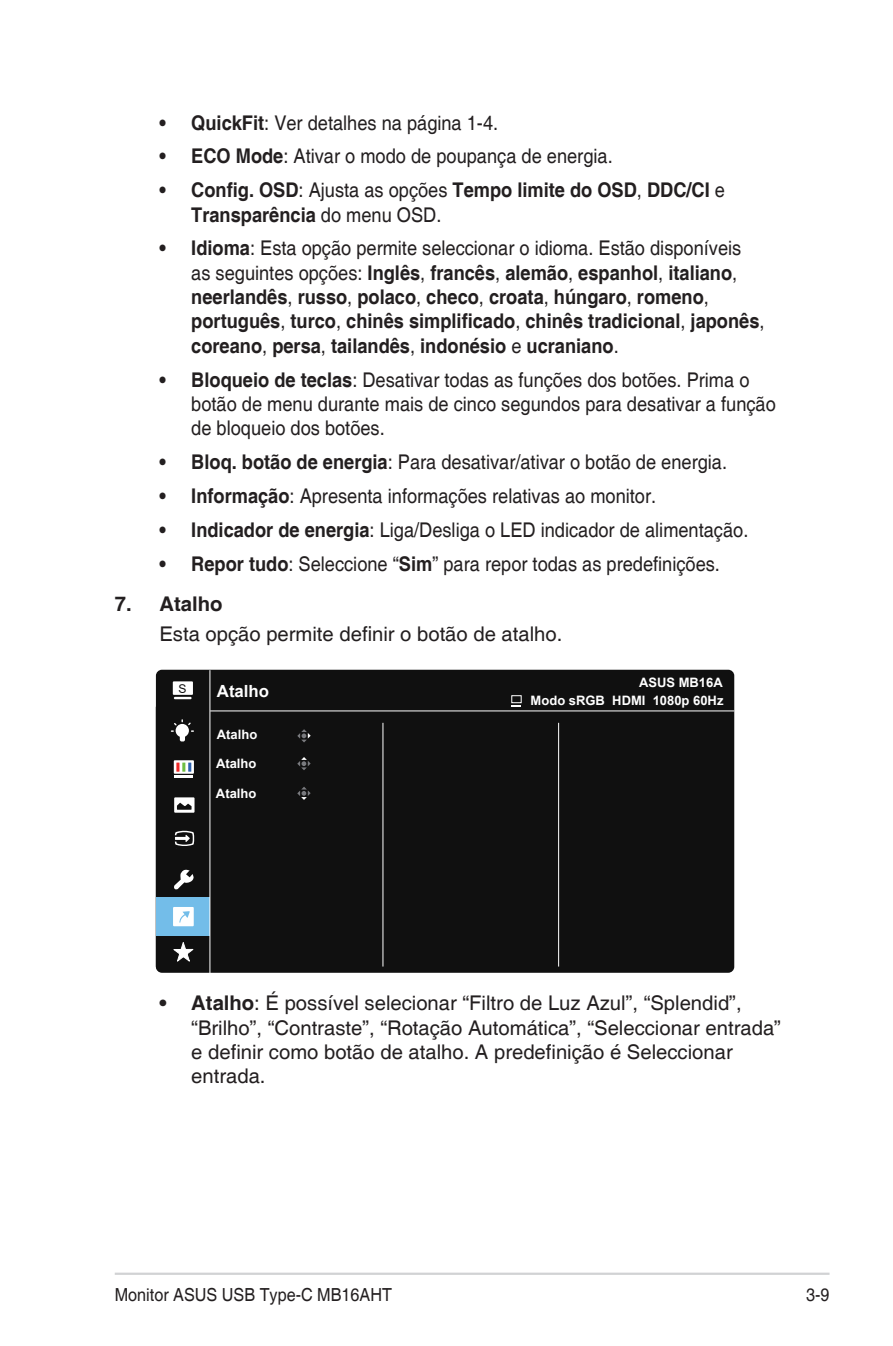
<style>
.page{position:relative;width:893px;height:1346px;background:#fff}
.page>*{position:absolute;margin:0;border:0;box-sizing:border-box;transform-origin:0 0}
.Body_Text_Indent{font:20.25px/24.3px "Helvetica";color:#231f20;scale:.9 1}
.OSD_Item{font:700 20.25px/24.3px "Helvetica";color:#231f20;scale:.9 1}
.Body_Text_Indent-2{font:20.25px/24.3px "Helvetica";color:#231f20}
.OSD_Item-2{font:700 20.25px "Helvetica";color:#231f20}
.t1{font:18px "Helvetica";color:#231f20;scale:.9 1}
.t2{font:700 16.65px "Arial";color:#fff}
.t3{font:700 13.05px "Arial";color:#fff}
.t4{font:11.92px "Arial";color:#101010}
.s1{font-weight:700}
.s2{font-weight:400}
</style>
<div class="page">
<hr style="left:115px;top:1272px;width:714px;height:3px;background:#d1d2d4">
<div style="left:156px;top:670px;width:578px;height:303px;background:#101010;border-radius:6px"></div>
<hr style="left:156px;top:710px;width:578px;height:1px;background:#fff">
<hr style="left:383px;top:723px;width:1px;height:243px;background:#fff">
<hr style="left:558px;top:723px;width:1px;height:243px;background:#fff">
<div style="left:173px;top:681px;width:20px;height:14px;background:#fff"></div>
<svg style="left:174px;top:697px;width:18px;height:2px"></svg>
<hr style="left:210px;top:670px;width:1px;height:304px;background:#fff">
<svg style="left:156px;top:707px;width:54px;height:265px"></svg>
<svg style="left:297px;top:729px;width:14px;height:13px"></svg>
<svg style="left:297px;top:757px;width:14px;height:13px"></svg>
<svg style="left:297px;top:787px;width:14px;height:13px"></svg>
<div style="left:511px;top:695px;width:10px;height:8px;border:1px solid #fff"></div>
<p class="Body_Text_Indent" style="left:159px;top:111px;width:378px"><span class="s1">• QuickFit</span>: Ver detalhes na página 1-4.</p>
<p class="Body_Text_Indent" style="left:159px;top:145px;width:505px"><span class="s1">• ECO Mode</span>: Ativar o modo de poupança de energia.</p>
<p class="OSD_Item" style="left:191px;top:179px;width:594px;text-indent:-32px">• Config. OSD<span class="s2">: Ajusta as opções</span> Tempo limite do OSD<span class="s2">,</span> DDC/CI <span class="s2">e<br></span>Transparência <span class="s2">do menu OSD.</span></p>
<p class="OSD_Item" style="left:191px;top:237px;width:638px;text-indent:-32px">• Idioma<span class="s2">: Esta opção permite seleccionar o idioma. Estão disponíveis as seguintes opções:</span> Inglês<span class="s2">,</span> francês<span class="s2">,</span> alemão<span class="s2">,</span> espanhol<span class="s2">,</span> italiano<span class="s2">, </span>neerlandês<span class="s2">,</span> russo<span class="s2">,</span> polaco<span class="s2">,</span> checo<span class="s2">,</span> croata<span class="s2">,</span> húngaro<span class="s2">,</span> romeno<span class="s2">, </span>português<span class="s2">,</span> turco<span class="s2">,</span> chinês simplificado<span class="s2">,</span> chinês tradicional<span class="s2">,</span> japonês<span class="s2">, </span>coreano<span class="s2">,</span> persa<span class="s2">,</span> tailandês<span class="s2">,</span> indonésio <span class="s2">e</span> ucraniano<span class="s2">.</span></p>
<p class="Body_Text_Indent" style="left:191px;top:368px;width:651px;text-indent:-32px"><span class="s1">• Bloqueio de teclas</span>: Desativar todas as funções dos botões. Prima o botão de menu durante mais de cinco segundos para desativar a função de bloqueio dos botões.</p>
<p class="Body_Text_Indent" style="left:159px;top:450px;width:632px"><span class="s1">• Bloq. botão de energia</span>: Para desativar/ativar o botão de energia.</p>
<p class="Body_Text_Indent" style="left:159px;top:484px;width:553px"><span class="s1">• Informação</span>: Apresenta informações relativas ao monitor.</p>
<p class="Body_Text_Indent" style="left:159px;top:518px;width:656px"><span class="s1">• Indicador de energia</span>: Liga/Desliga o LED indicador de alimentação.</p>
<p class="Body_Text_Indent" style="left:159px;top:552px;width:624px"><span class="s1">• Repor tudo</span>: Seleccione “<span class="s1">Sim</span>” para repor todas as predefinições.</p>
<p class="OSD_Item-2" style="left:115px;top:591px;width:109px">7. Atalho</p>
<p class="Body_Text_Indent-2" style="left:159px;top:622px;width:404px">Esta opção permite definir o botão de atalho.</p>
<p class="t4" style="left:179px;top:680px;width:10px">S</p>
<p class="t3" style="left:217px;top:725px;width:42px">Atalho</p>
<p class="t3" style="left:216px;top:755px;width:42px">Atalho</p>
<p class="t3" style="left:216px;top:784px;width:42px">Atalho</p>
<p class="t3" style="left:639px;top:673px;width:85px">ASUS MB16A</p>
<p class="t2" style="left:217px;top:679px;width:54px">Atalho</p>
<p class="t3" style="left:531px;top:691px;width:194px">Modo sRGB HDMI 1080p 60Hz</p>
<p class="Body_Text_Indent-2" style="left:191px;top:991px;width:591px;text-indent:-32px"><span class="s1">• Atalho</span>: É possível selecionar “Filtro de Luz Azul”, “Splendid”, “Brilho”, “Contraste”, “Rotação Automática”, “Seleccionar entrada” e definir como botão de atalho. A predefinição é Seleccionar entrada.</p>
<p class="t1" style="left:115px;top:1284px;width:310px">Monitor ASUS USB Type-C MB16AHT</p>
<p class="t1" style="left:806px;top:1284px;width:28px">3-9</p>
</div>
